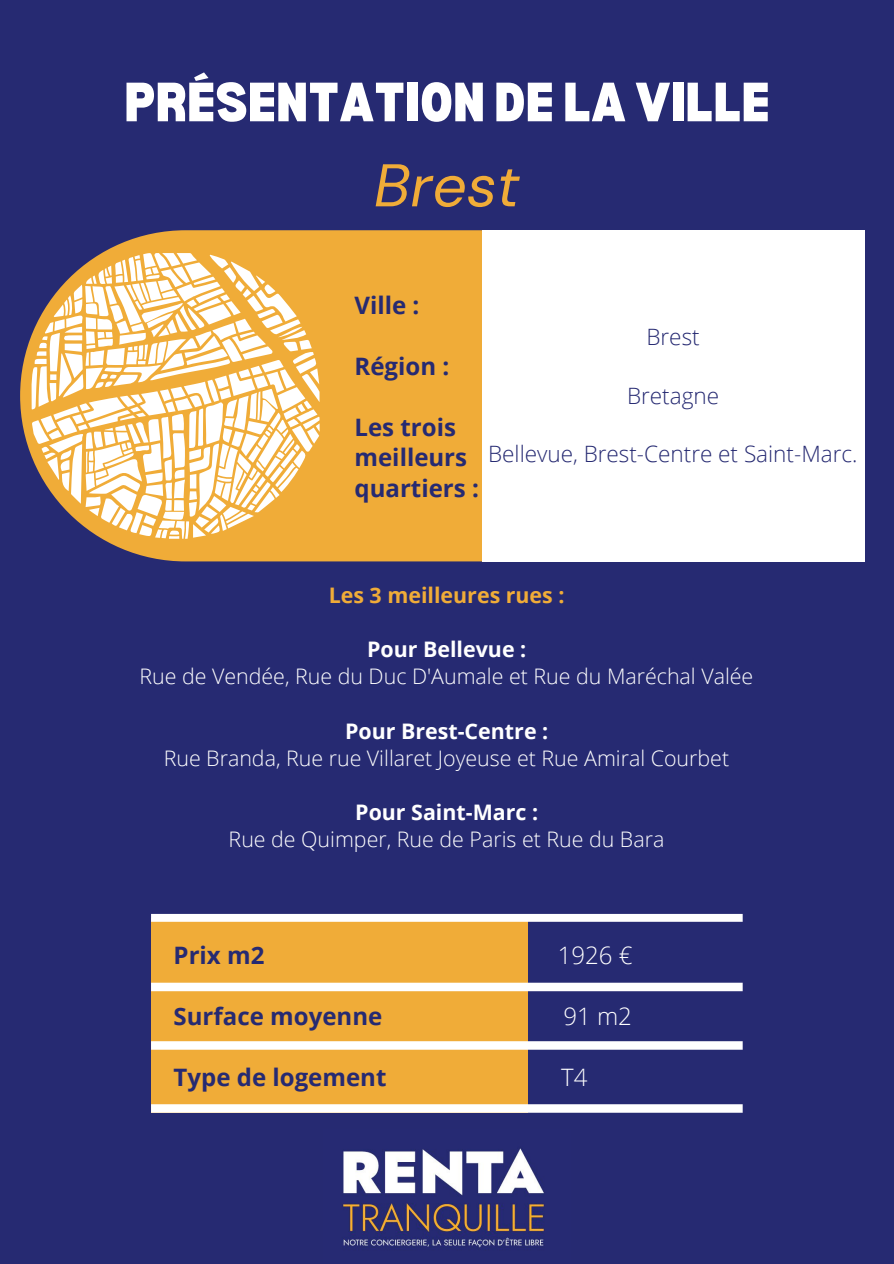
<style>
.page{position:relative;width:894px;height:1264px;background:#fff}
.page>*{position:absolute;margin:0;border:0;box-sizing:border-box;transform-origin:0 0}
.t1{font:italic 60px "DM Sans";color:#f0ac38}
.t2{font:900 semi-condensed 54px "Bernoru";color:#fff}
.t3{font:700 24px/30.5px "Open Sans";color:#262a72}
.t4{font:300 24px "Open Sans";color:#fff}
.t5{font:300 22.5px "Open Sans";color:#262a72}
.t6{font:300 21.45px "Open Sans";color:#fff}
.t7{font:700 21.45px "Open Sans";color:#fff}
.t8{font:700 21.45px "Open Sans";color:#f0ac38}
</style>
<div class="page">
<div style="left:0;top:0;width:893px;height:1263px;background:#262a72"></div>
<svg style="left:20px;top:230px;width:462px;height:331px;background:#db9e3e"></svg>
<div style="left:482px;top:230px;width:382px;height:331px;background:#fff"></div>
<svg style="left:31px;top:253px;width:288px;height:286px;background:#eaca97"></svg>
<div style="left:151px;top:917px;width:376px;height:195px;background:#f0ac38"></div>
<div style="left:151px;top:982px;width:591px;height:9px;background:#fff"></div>
<div style="left:151px;top:1041px;width:591px;height:8px;background:#fff"></div>
<div style="left:151px;top:1104px;width:591px;height:8px;background:#fff"></div>
<div style="left:151px;top:913px;width:591px;height:8px;background:#fff"></div>
<img style="left:342px;top:1148px;width:203px;height:102px">
<p class="t2" style="left:124px;top:71px;width:646px">PRÉSENTATION DE LA VILLE</p>
<p class="t1" style="left:373px;top:147px;width:147px">Brest</p>
<p class="t3" style="left:354px;top:290px;width:66px">Ville :</p>
<p class="t3" style="left:354px;top:350px;width:96px">Région :</p>
<p class="t3" style="left:354px;top:411px;width:126px">Les trois meilleurs quartiers :</p>
<p class="t5" style="left:646px;top:321px;width:55px">Brest</p>
<p class="t5" style="left:626px;top:380px;width:93px">Bretagne</p>
<p class="t5" style="left:488px;top:438px;width:371px">Bellevue, Brest-Centre et Saint-Marc.</p>
<p class="t8" style="left:328px;top:580px;width:237px">Les 3 meilleures rues :</p>
<p class="t7" style="left:367px;top:634px;width:161px">Pour Bellevue :</p>
<p class="t6" style="left:139px;top:661px;width:615px">Rue de Vendée, Rue du Duc D'Aumale et Rue du Maréchal Valée</p>
<p class="t7" style="left:345px;top:715px;width:204px">Pour Brest-Centre :</p>
<p class="t6" style="left:164px;top:742px;width:567px">Rue Branda, Rue rue Villaret Joyeuse et Rue Amiral Courbet</p>
<p class="t7" style="left:355px;top:796px;width:184px">Pour Saint-Marc :</p>
<p class="t6" style="left:228px;top:823px;width:437px">Rue de Quimper, Rue de Paris et Rue du Bara</p>
<p class="t3" style="left:173px;top:939px;width:92px">Prix m2</p>
<p class="t4" style="left:557px;top:938px;width:76px">1926 €</p>
<p class="t3" style="left:173px;top:1000px;width:210px">Surface moyenne</p>
<p class="t4" style="left:563px;top:999px;width:70px">91 m2</p>
<p class="t3" style="left:173px;top:1061px;width:214px">Type de logement</p>
<p class="t4" style="left:561px;top:1059px;width:28px">T4</p>
</div>
